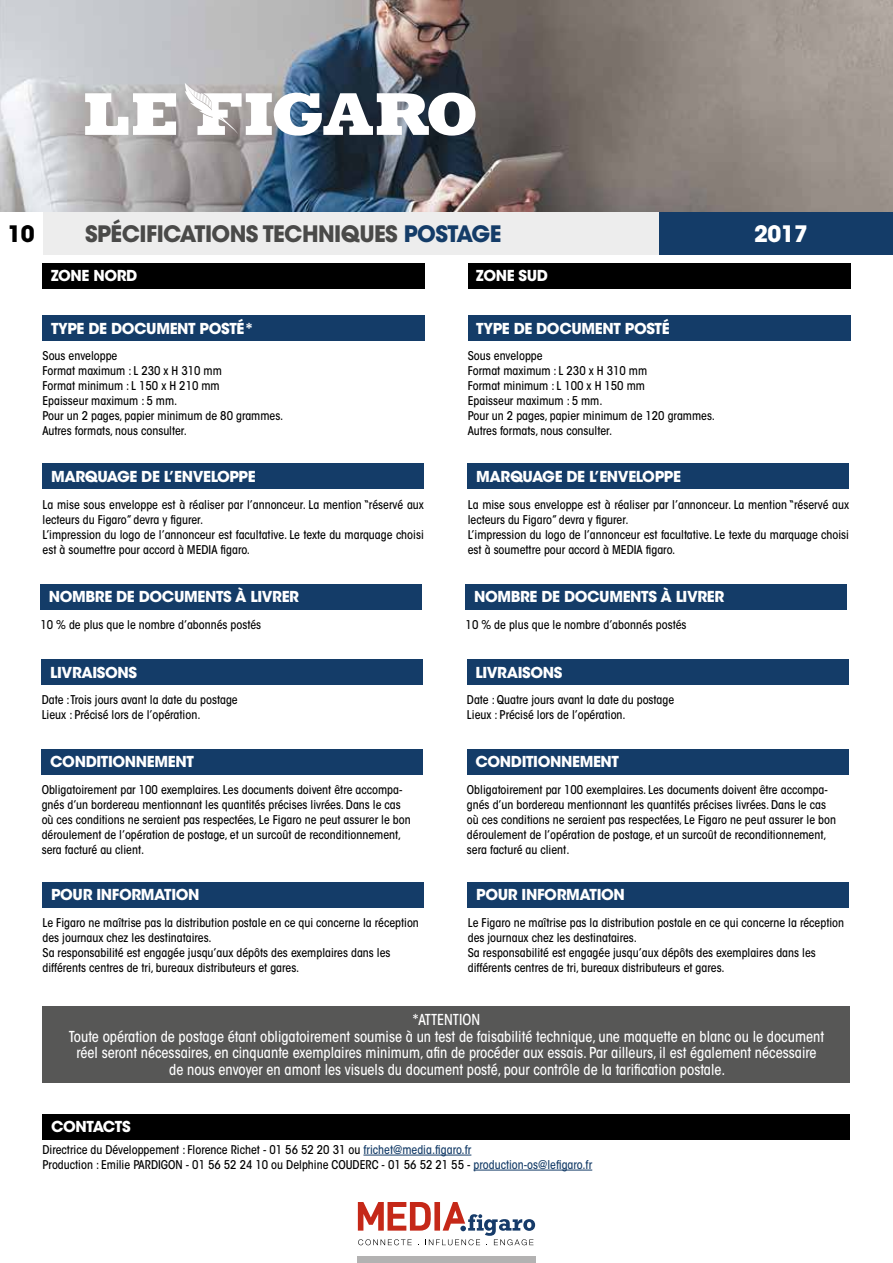
<style>
.page{position:relative;width:893px;height:1263px;background:#fff}
.page>*{position:absolute;margin:0;border:0;box-sizing:border-box;transform-origin:0 0}
.t1{font:700 22.5px "ITC Avant Garde Std";letter-spacing:-.025em;color:#4a4a49}
.t2{font:700 22.5px "ITC Avant Garde Std";color:#fff}
.t3{font:700 22.5px "ITC Avant Garde Std";color:#000}
.t4{font:500 condensed 15px/16.5px "ITC Avant Garde Std";color:#fff;text-align:center}
.t5{font:700 15px "ITC Avant Garde Std";letter-spacing:-.025em;color:#fff}
.t6{font:500 condensed 12px/15px "ITC Avant Garde Std";color:#000}
.s1{color:#143c68}
</style>
<div class="page">
<img style="left:0;top:0;width:893px;height:213px">
<div style="left:0;top:213px;width:659px;height:42px;background:#ededed"></div>
<div style="left:0;top:213px;width:43px;height:42px;background:#fff"></div>
<div style="left:659px;top:213px;width:234px;height:42px;background:#143c68"></div>
<svg style="left:85px;top:93px;width:91px;height:42px"></svg>
<svg style="left:185px;top:83px;width:290px;height:53px"></svg>
<div style="left:43px;top:315px;width:382px;height:26px;background:#143c68"></div>
<div style="left:40px;top:584px;width:382px;height:26px;background:#143c68"></div>
<div style="left:42px;top:659px;width:381px;height:26px;background:#143c68"></div>
<div style="left:42px;top:749px;width:381px;height:26px;background:#143c68"></div>
<div style="left:43px;top:882px;width:381px;height:25px;background:#143c68"></div>
<div style="left:43px;top:463px;width:381px;height:26px;background:#143c68"></div>
<div style="left:43px;top:263px;width:382px;height:25px;background:#000"></div>
<div style="left:468px;top:315px;width:382px;height:26px;background:#143c68"></div>
<div style="left:466px;top:584px;width:381px;height:26px;background:#143c68"></div>
<div style="left:467px;top:659px;width:381px;height:26px;background:#143c68"></div>
<div style="left:467px;top:749px;width:381px;height:26px;background:#143c68"></div>
<div style="left:468px;top:882px;width:381px;height:25px;background:#143c68"></div>
<div style="left:468px;top:463px;width:381px;height:26px;background:#143c68"></div>
<div style="left:468px;top:263px;width:382px;height:25px;background:#000"></div>
<div style="left:43px;top:1006px;width:807px;height:77px;background:#575756"></div>
<hr style="left:363px;top:1155px;width:108px;height:1px;background:#143c68">
<hr style="left:474px;top:1170px;width:118px;height:1px;background:#143c68">
<div style="left:43px;top:1114px;width:807px;height:26px;background:#000"></div>
<svg style="left:358px;top:1202px;width:177px;height:43px"></svg>
<div style="left:357px;top:1257px;width:179px;height:6px;background:#b3b2b2"></div>
<h1 class="t3" style="left:8px;top:219px;width:29px">10</h1>
<h1 class="t1" style="left:85px;top:219px;width:418px">SPÉCIFICATIONS TECHNIQUES <span class="s1">POSTAGE</span></h1>
<h1 class="t2" style="left:754px;top:219px;width:55px">2017</h1>
<p class="t5" style="left:51px;top:266px;width:88px">ZONE NORD</p>
<p class="t5" style="left:476px;top:266px;width:73px">ZONE SUD</p>
<p class="t5" style="left:51px;top:318px;width:205px">TYPE DE DOCUMENT POSTÉ*</p>
<p class="t5" style="left:476px;top:318px;width:195px">TYPE DE DOCUMENT POSTÉ</p>
<p class="t6" style="left:43px;top:348px;width:242px">Sous enveloppe<br>Format maximum : L 230 x H 310 mm<br>Format minimum : L 150 x H 210 mm<br>Epaisseur maximum : 5 mm.<br>Pour un 2 pages, papier minimum de 80 grammes.<br>Autres formats, nous consulter.</p>
<p class="t6" style="left:468px;top:348px;width:249px">Sous enveloppe<br>Format maximum : L 230 x H 310 mm<br>Format minimum : L 100 x H 150 mm<br>Epaisseur maximum : 5 mm.<br>Pour un 2 pages, papier minimum de 120 grammes.<br>Autres formats, nous consulter.</p>
<p class="t5" style="left:51px;top:466px;width:206px">MARQUAGE DE L’ENVELOPPE</p>
<p class="t5" style="left:476px;top:466px;width:206px">MARQUAGE DE L’ENVELOPPE</p>
<p class="t6" style="left:43px;top:497px;width:383px">La mise sous enveloppe est à réaliser par l’annonceur. La mention “réservé aux lecteurs du Figaro” devra y figurer.<br>L’impression du logo de l’annonceur est facultative. Le texte du marquage choisi est à soumettre pour accord à MEDIA figaro.</p>
<p class="t6" style="left:468px;top:497px;width:383px">La mise sous enveloppe est à réaliser par l’annonceur. La mention “réservé aux lecteurs du Figaro” devra y figurer.<br>L’impression du logo de l’annonceur est facultative. Le texte du marquage choisi est à soumettre pour accord à MEDIA figaro.</p>
<p class="t5" style="left:49px;top:587px;width:252px">NOMBRE DE DOCUMENTS À LIVRER</p>
<p class="t5" style="left:474px;top:587px;width:252px">NOMBRE DE DOCUMENTS À LIVRER</p>
<p class="t6" style="left:40px;top:617px;width:222px">10 % de plus que le nombre d’abonnés postés</p>
<p class="t6" style="left:466px;top:617px;width:222px">10 % de plus que le nombre d’abonnés postés</p>
<p class="t5" style="left:50px;top:662px;width:88px">LIVRAISONS</p>
<p class="t5" style="left:475px;top:662px;width:88px">LIVRAISONS</p>
<p class="t6" style="left:42px;top:692px;width:198px">Date :Trois jours avant la date du postage<br>Lieux : Précisé lors de l’opération.</p>
<p class="t6" style="left:467px;top:692px;width:209px">Date : Quatre jours avant la date du postage<br>Lieux : Précisé lors de l’opération.</p>
<p class="t5" style="left:50px;top:752px;width:145px">CONDITIONNEMENT</p>
<p class="t5" style="left:475px;top:752px;width:145px">CONDITIONNEMENT</p>
<p class="t6" style="left:42px;top:782px;width:371px">Obligatoirement par 100 exemplaires. Les documents doivent être accompa&shy;gnés d’un bordereau mentionnant les quantités précises livrées. Dans le cas où ces conditions ne seraient pas respectées, Le Figaro ne peut assurer le bon déroulement de l’opération de postage, et un surcoût de reconditionnement, sera facturé au client.</p>
<p class="t6" style="left:467px;top:782px;width:371px">Obligatoirement par 100 exemplaires. Les documents doivent être accompa&shy;gnés d’un bordereau mentionnant les quantités précises livrées. Dans le cas où ces conditions ne seraient pas respectées, Le Figaro ne peut assurer le bon déroulement de l’opération de postage, et un surcoût de reconditionnement, sera facturé au client.</p>
<p class="t5" style="left:51px;top:885px;width:150px">POUR INFORMATION</p>
<p class="t5" style="left:476px;top:885px;width:150px">POUR INFORMATION</p>
<p class="t6" style="left:43px;top:915px;width:378px">Le Figaro ne maîtrise pas la distribution postale en ce qui concerne la réception des journaux chez les destinataires.<br>Sa responsabilité est engagée jusqu’aux dépôts des exemplaires dans les différents centres de tri, bureaux distributeurs et gares.</p>
<p class="t6" style="left:468px;top:915px;width:378px">Le Figaro ne maîtrise pas la distribution postale en ce qui concerne la réception des journaux chez les destinataires.<br>Sa responsabilité est engagée jusqu’aux dépôts des exemplaires dans les différents centres de tri, bureaux distributeurs et gares.</p>
<p class="t4" style="left:69px;top:1011px;width:757px">*ATTENTION<br>Toute opération de postage étant obligatoirement soumise à un test de faisabilité technique, une maquette en blanc ou le document réel seront nécessaires, en cinquante exemplaires minimum, afin de procéder aux essais. Par ailleurs, il est également nécessaire de nous envoyer en amont les visuels du document posté, pour contrôle de la tarification postale.</p>
<p class="t5" style="left:51px;top:1117px;width:81px">CONTACTS</p>
<p class="t6" style="left:43px;top:1142px;width:551px">Directrice du Développement : Florence Richet - 01 56 52 20 31 ou <span class="s1">frichet@media.figaro.fr<br></span>Production : Emilie PARDIGON - 01 56 52 24 10 ou Delphine COUDERC - 01 56 52 21 55 - <span class="s1">production-os@lefigaro.fr</span></p>
</div>
